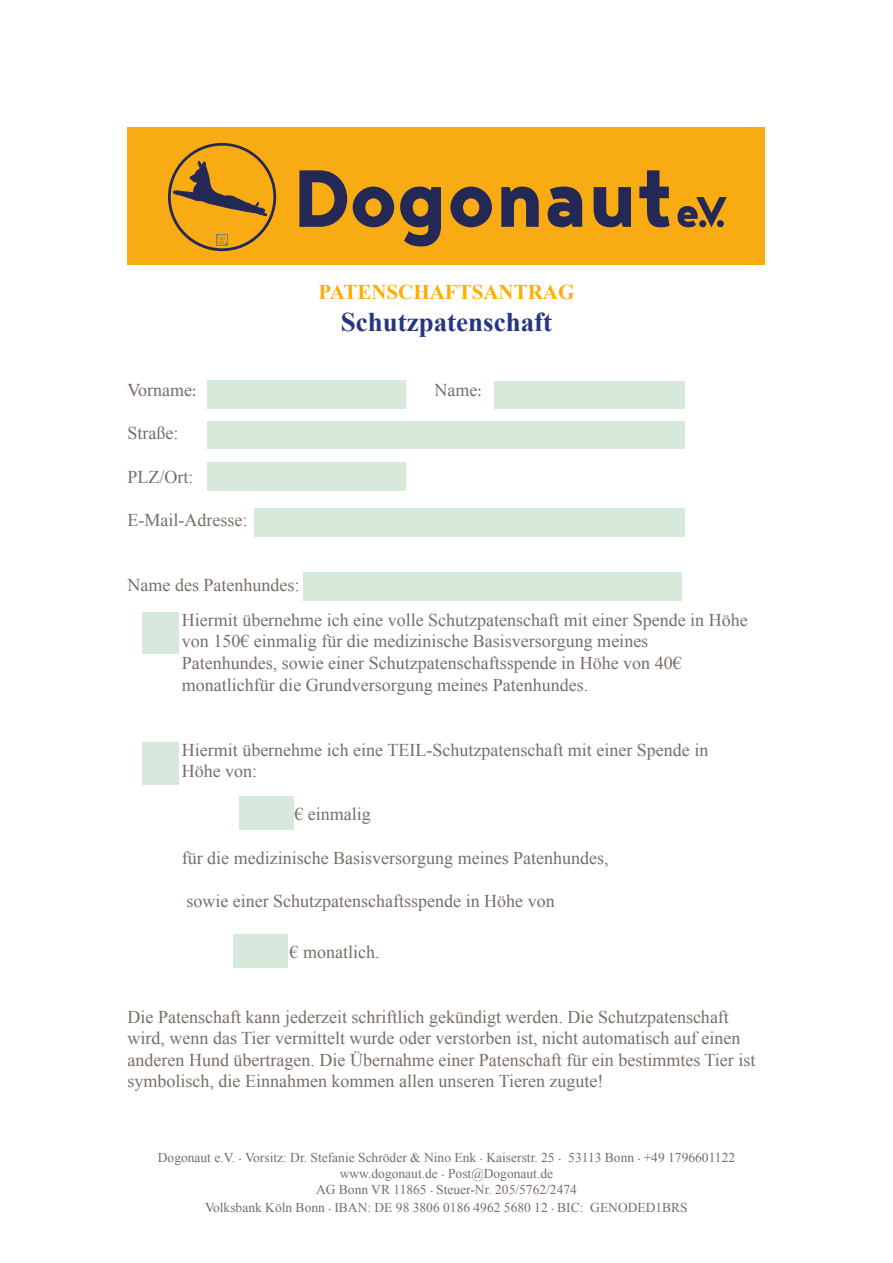
<style>
.page{position:relative;width:893px;height:1263px;background:#fff}
.page>*{position:absolute;margin:0;border:0;box-sizing:border-box;transform-origin:0 0}
.t1{font:700 27px "Times New Roman";color:#283583}
.t2{font:700 21px "Times New Roman";color:#ffad00}
.t3{font:18px/21.6px "Times New Roman";color:#786d67}
.t4{font:13.5px/16.2px "Times New Roman";color:#786d67;text-align:center}
.s1{font-family:"Minion Pro"}
.s2{font-family:"Noyh Geometric"}
</style>
<div class="page">
<div style="left:128px;top:128px;width:637px;height:137px;background:#f8ab12"></div>
<svg style="left:165px;top:140px;width:114px;height:114px"></svg>
<svg style="left:168px;top:143px;width:108px;height:108px"></svg>
<div style="left:171px;top:146px;width:102px;height:102px;background:#f8ab12;border-radius:50%"></div>
<svg style="left:173px;top:161px;width:94px;height:55px"></svg>
<svg style="left:299px;top:170px;width:48px;height:57px"></svg>
<svg style="left:353px;top:187px;width:41px;height:40px"></svg>
<svg style="left:400px;top:187px;width:41px;height:59px"></svg>
<svg style="left:450px;top:187px;width:42px;height:40px"></svg>
<svg style="left:501px;top:187px;width:38px;height:40px"></svg>
<svg style="left:548px;top:187px;width:34px;height:40px"></svg>
<svg style="left:594px;top:187px;width:37px;height:40px"></svg>
<svg style="left:639px;top:170px;width:31px;height:57px"></svg>
<svg style="left:677px;top:197px;width:50px;height:30px"></svg>
<div style="left:717px;top:220px;width:7px;height:7px;background:#232856;border-radius:50%"></div>
<svg style="left:217px;top:234px;width:11px;height:12px"></svg>
<div style="left:207px;top:463px;width:198px;height:28px;background:#d6e9da"></div>
<div style="left:208px;top:421px;width:477px;height:27px;background:#d6e9da"></div>
<div style="left:207px;top:381px;width:198px;height:28px;background:#d6e9da"></div>
<div style="left:495px;top:381px;width:190px;height:28px;background:#d6e9da"></div>
<div style="left:254px;top:508px;width:431px;height:28px;background:#d6e9da"></div>
<div style="left:303px;top:573px;width:379px;height:28px;background:#d6e9da"></div>
<div style="left:142px;top:612px;width:37px;height:42px;background:#d7e8dc"></div>
<div style="left:233px;top:934px;width:55px;height:34px;background:#d7e8dc"></div>
<div style="left:142px;top:742px;width:37px;height:43px;background:#d7e8dc"></div>
<div style="left:239px;top:797px;width:54px;height:33px;background:#d7e8dc"></div>
<p class="t2" style="left:318px;top:285px;width:257px">PATENSCHAFTSANTRAG</p>
<h1 class="t1" style="left:341px;top:313px;width:213px">Schutzpatenschaft</h1>
<p class="t3" style="left:128px;top:381px;width:70px">Vorname<span class="s1">:</span></p>
<p class="t3" style="left:434px;top:381px;width:49px">Name<span class="s1">:</span></p>
<p class="t3" style="left:128px;top:424px;width:52px">Straße:</p>
<p class="t3" style="left:128px;top:467px;width:68px">PLZ/Ort:</p>
<p class="t3" style="left:128px;top:511px;width:121px">E-Mail-Adresse:</p>
<p class="t3" style="left:182px;top:569px;width:567px;line-height:35.2px;text-indent:-54px">Name des Patenhundes:<br>Hiermit übernehme ich eine volle Schutzpatenschaft mit einer Spende in Höhe</p>
<p class="t3" style="left:182px;top:632px;width:501px">von 150€ einmalig für die medizinische Basisversorgung meines<br>Patenhundes, sowie einer Schutzpatenschaftsspende in Höhe von 40€ monatlichfür die Grundversorgung meines Patenhundes.</p>
<p class="t3" style="left:182px;top:740px;width:528px">Hiermit übernehme ich eine TEIL-Schutzpatenschaft mit einer Spende in<br>Höhe von:</p>
<p class="t3" style="left:294px;top:805px;width:78px">€ einmalig</p>
<p class="t3" style="left:182px;top:848px;width:428px">für die medizinische Basisversorgung meines Patenhundes,</p>
<p class="t3" style="left:186px;top:892px;width:370px">sowie einer Schutzpatenschaftsspende in Höhe von</p>
<p class="t3" style="left:290px;top:943px;width:91px">€ monatlich.</p>
<p class="t3" style="left:128px;top:1007px;width:629px">Die Patenschaft kann jederzeit schriftlich gekündigt werden. Die Schutzpatenschaft wird, wenn das Tier vermittelt wurde oder verstorben ist, nicht automatisch auf einen anderen Hund übertragen. Die Übernahme einer Patenschaft für ein bestimmtes Tier ist symbolisch, die Einnahmen kommen allen unseren Tieren zugute!</p>
<p class="t4" style="left:158px;top:1151px;width:579px">Dogonaut e.V. <span class="s2">·</span> Vorsitz: Dr. Stefanie Schröder &amp; Nino Enk <span class="s2">·</span> Kaiserstr. 25 <span class="s2">·</span> 53113 Bonn <span class="s2">·</span> +49 1796601122 www.dogonaut.de <span class="s2">·</span> Post@Dogonaut.de<br>AG Bonn VR 11865 <span class="s2">·</span> Steuer-Nr. 205/5762/2474</p>
<p class="t4" style="left:205px;top:1201px;width:484px">Volksbank Köln Bonn <span class="s2">·</span> IBAN: DE 98 3806 0186 4962 5680 12 <span class="s2">·</span> BIC: GENODED1BRS</p>
</div>
